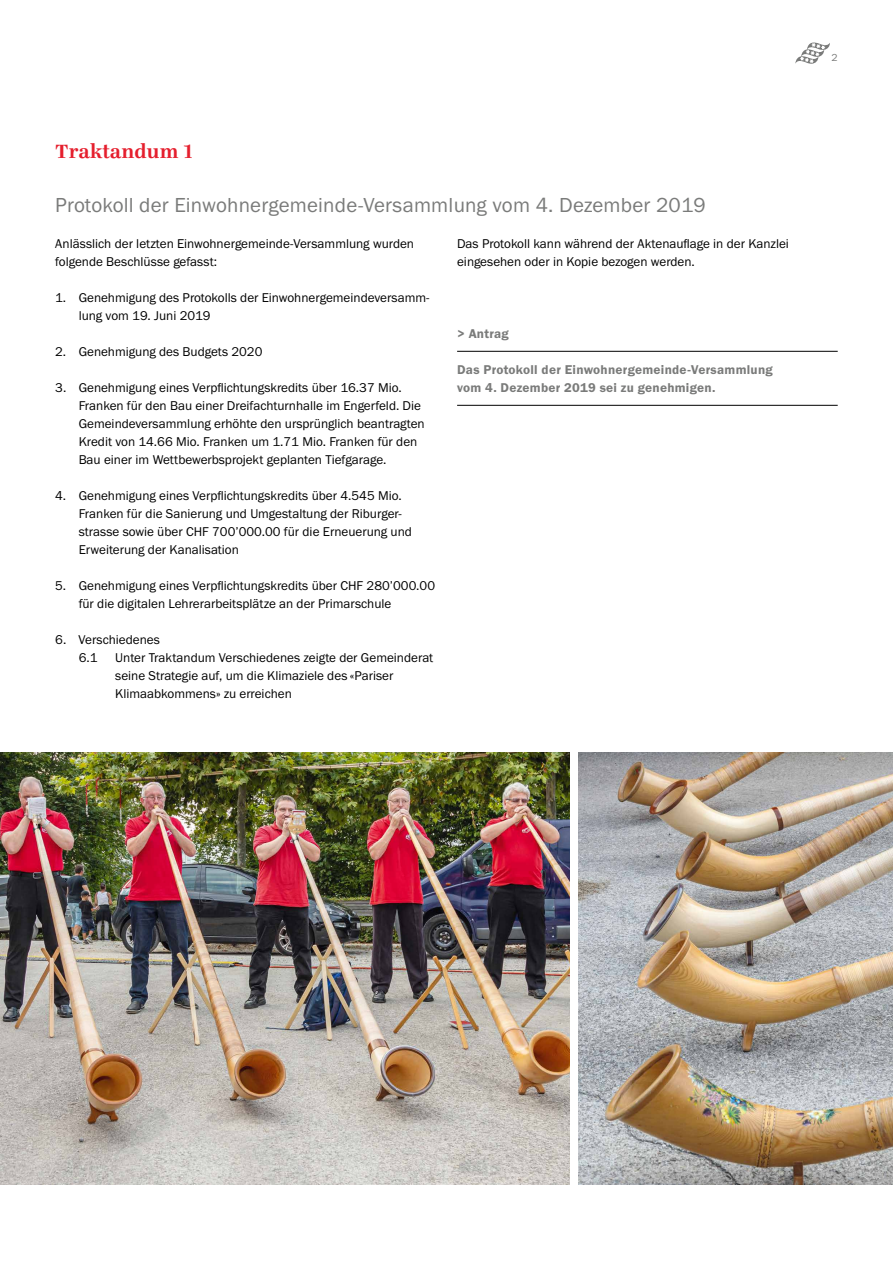
<style>
.page{position:relative;width:893px;height:1263px;background:#fff}
.page>*{position:absolute;margin:0;border:0;box-sizing:border-box;transform-origin:0 0}
.t1{font:21px "Franklin Gothic URW Boo";letter-spacing:.01em;color:#7a7b7a}
.t2{font:700 21px "Ingeborg";letter-spacing:.005em;color:#e51e2d}
.t3{font:13.2px/18px "Franklin Gothic URW Boo";color:#000}
.t4{font:13.2px/18px "Franklin Gothic URW Dem";letter-spacing:.02em;color:#7a7b7a}
.t5{font:10.5px "Franklin Gothic URW Boo";color:#7a7b7a}
</style>
<div class="page">
<svg style="left:795px;top:42px;width:35px;height:22px"></svg>
<hr style="left:457px;top:351px;width:381px;height:1px;background:#000">
<hr style="left:457px;top:405px;width:381px;height:1px;background:#000">
<img style="left:0;top:752px;width:570px;height:432px">
<img style="left:578px;top:752px;width:315px;height:432px">
<h1 class="t2" style="left:55px;top:139px;width:139px">Traktandum 1</h1>
<h1 class="t1" style="left:55px;top:192px;width:652px">Protokoll der Einwohnergemeinde-Versammlung vom 4. Dezember 2019</h1>
<p class="t3" style="left:55px;top:235px;width:360px">Anlässlich der letzten Einwohnergemeinde-Versammlung wurden folgende Beschlüsse gefasst:</p>
<p class="t3" style="left:79px;top:289px;width:352px;text-indent:-23px">1. Genehmigung des Protokolls der Einwohnergemeindeversamm&shy;lung vom 19. Juni 2019</p>
<p class="t3" style="left:55px;top:343px;width:209px">2. Genehmigung des Budgets 2020</p>
<p class="t3" style="left:79px;top:379px;width:348px;text-indent:-23px">3. Genehmigung eines Verpflichtungskredits über 16.37 Mio.<br>Franken für den Bau einer Dreifachturnhalle im Engerfeld. Die Gemeindeversammlung erhöhte den ursprünglich beantragten Kredit von 14.66 Mio. Franken um 1.71 Mio. Franken für den Bau einer im Wettbewerbsprojekt geplanten Tiefgarage.</p>
<p class="t3" style="left:79px;top:487px;width:335px;text-indent:-23px">4. Genehmigung eines Verpflichtungskredits über 4.545 Mio.<br>Franken für die Sanierung und Umgestaltung der Riburger&shy;strasse sowie über CHF 700’000.00 für die Erneuerung und Erweiterung der Kanalisation</p>
<p class="t3" style="left:79px;top:577px;width:358px;text-indent:-23px">5. Genehmigung eines Verpflichtungskredits über CHF 280’000.00 für die digitalen Lehrerarbeitsplätze an der Primarschule</p>
<p class="t3" style="left:79px;top:631px;width:83px;text-indent:-23px">6. Verschiedenes<br>6.1</p>
<p class="t3" style="left:457px;top:235px;width:333px">Das Protokoll kann während der Aktenauflage in der Kanzlei eingesehen oder in Kopie bezogen werden.</p>
<p class="t4" style="left:457px;top:325px;width:53px">&gt; Antrag</p>
<p class="t4" style="left:457px;top:361px;width:317px">Das Protokoll der Einwohnergemeinde-Versammlung vom 4. Dezember 2019 sei zu genehmigen.</p>
<p class="t3" style="left:115px;top:649px;width:320px">Unter Traktandum Verschiedenes zeigte der Gemeinderat seine Strategie auf, um die Klimaziele des «Pariser<br>Klimaabkommens» zu erreichen</p>
<p class="t5" style="left:831px;top:51px;width:8px">2</p>
</div>
